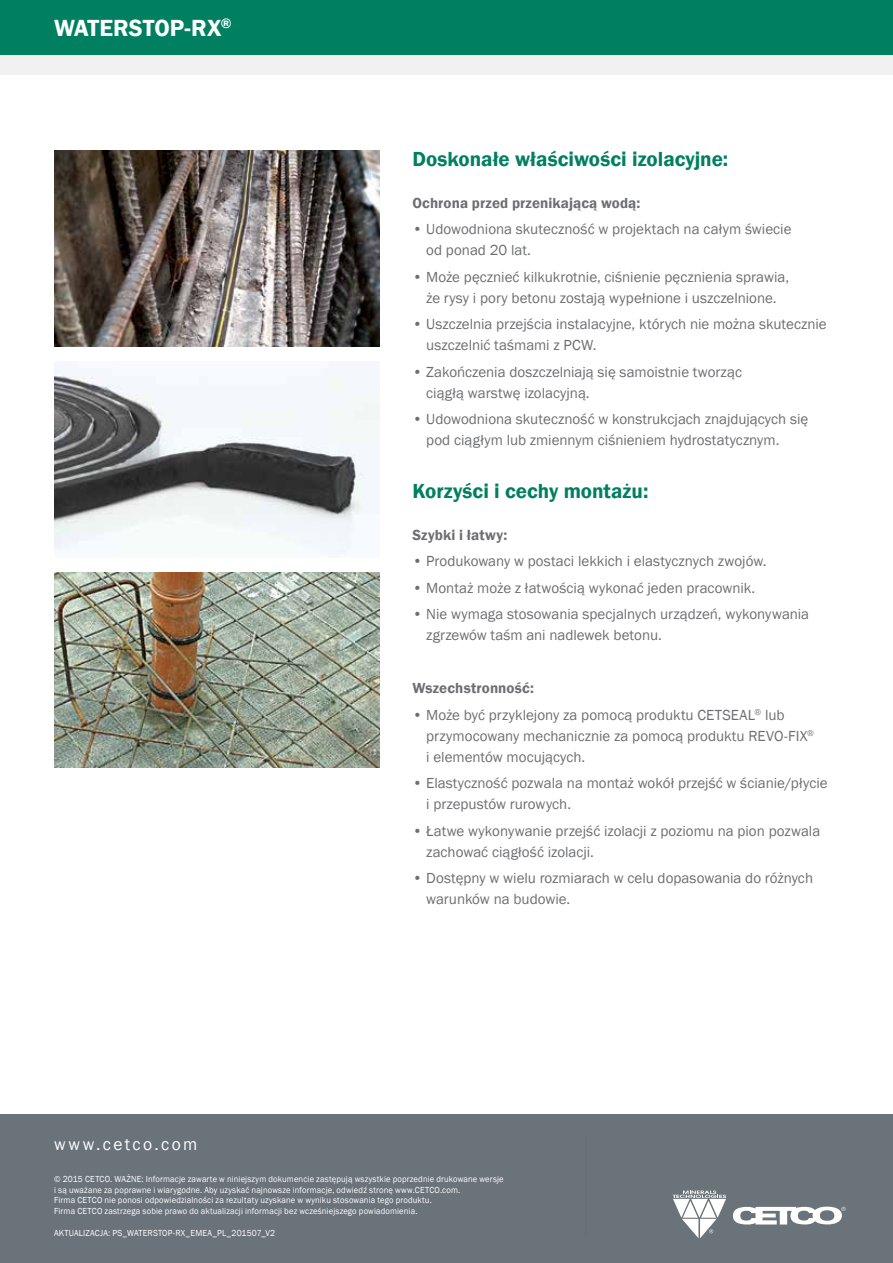
<style>
.page{position:relative;width:893px;height:1263px;background:#fff}
.page>*{position:absolute;margin:0;border:0;box-sizing:border-box;transform-origin:0 0}
.t1{font:600 24px "Franklin Gothic";color:#fff}
.t2{font:600 21px "Franklin Gothic";color:#008061}
.t3{font:17.4px "Franklin Gothic";letter-spacing:.145em;color:#fff}
.t4{font:15px/21px "Franklin Gothic";color:#6d6e71}
.t5{font:600 15px "Franklin Gothic";letter-spacing:.01em;color:#6d6e71}
.t6{font:9px/10.8px "Franklin Gothic";letter-spacing:.015em;color:#fff;scale:.95 1}
</style>
<div class="page">
<div style="left:0;top:0;width:893px;height:55px;background:#008061"></div>
<div style="left:0;top:55px;width:893px;height:19px;background:#f1f1f2"></div>
<div style="left:0;top:1114px;width:893px;height:149px;background:#6a727a"></div>
<hr style="left:585px;top:1137px;width:1px;height:99px;background:#6d6e71">
<svg style="left:733px;top:1206px;width:113px;height:18px"></svg>
<svg style="left:673px;top:1190px;width:53px;height:48px"></svg>
<img style="left:54px;top:361px;width:326px;height:196px">
<img style="left:54px;top:151px;width:326px;height:196px">
<img style="left:54px;top:572px;width:326px;height:196px">
<h1 class="t1" style="left:54px;top:13px;width:179px">WATERSTOP-RX<sup>®</sup></h1>
<h2 class="t2" style="left:412px;top:146px;width:317px">Doskonałe właściwości izolacyjne:</h2>
<p class="t5" style="left:412px;top:193px;width:229px">Ochrona przed przenikającą wodą:</p>
<p class="t4" style="left:426px;top:219px;width:367px;text-indent:-14px">• Udowodniona skuteczność w projektach na całym świecie od ponad 20 lat.</p>
<p class="t4" style="left:412px;top:266px;width:378px;text-align:center">• Może pęcznieć kilkukrotnie, ciśnienie pęcznienia sprawia, że rysy i pory betonu zostają wypełnione i uszczelnione.</p>
<p class="t4" style="left:426px;top:314px;width:402px;text-indent:-14px">• Uszczelnia przejścia instalacyjne, których nie można skutecznie uszczelnić taśmami z PCW.</p>
<p class="t4" style="left:426px;top:361px;width:317px;text-indent:-14px">• Zakończenia doszczelniają się samoistnie tworząc ciągłą warstwę izolacyjną.</p>
<p class="t4" style="left:426px;top:409px;width:384px;text-indent:-14px">• Udowodniona skuteczność w konstrukcjach znajdujących się pod ciągłym lub zmiennym ciśnieniem hydrostatycznym.</p>
<h2 class="t2" style="left:412px;top:478px;width:237px">Korzyści i cechy montażu:</h2>
<p class="t5" style="left:412px;top:526px;width:96px">Szybki i łatwy:</p>
<p class="t4" style="left:412px;top:551px;width:356px">• Produkowany w postaci lekkich i elastycznych zwojów.</p>
<p class="t4" style="left:412px;top:578px;width:344px">• Montaż może z łatwością wykonać jeden pracownik.</p>
<p class="t4" style="left:426px;top:604px;width:384px;text-indent:-14px">• Nie wymaga stosowania specjalnych urządzeń, wykonywania zgrzewów taśm ani nadlewek betonu.</p>
<p class="t5" style="left:412px;top:679px;width:123px">Wszechstronność:</p>
<p class="t4" style="left:426px;top:704px;width:389px;text-indent:-14px">• Może być przyklejony za pomocą produktu CETSEAL<sup>®</sup> lub przymocowany mechanicznie za pomocą produktu REVO-FIX<sup>® </sup>i elementów mocujących.</p>
<p class="t4" style="left:426px;top:773px;width:403px;text-indent:-14px">• Elastyczność pozwala na montaż wokół przejść w ścianie/płycie i przepustów rurowych.</p>
<p class="t4" style="left:426px;top:820px;width:396px;text-indent:-14px">• Łatwe wykonywanie przejść izolacji z poziomu na pion pozwala zachować ciągłość izolacji.</p>
<p class="t4" style="left:426px;top:868px;width:388px;text-indent:-14px">• Dostępny w wielu rozmiarach w celu dopasowania do różnych warunków na budowie.</p>
<p class="t3" style="left:54px;top:1133px;width:145px">www.cetco.com</p>
<p class="t6" style="left:54px;top:1173px;width:475px">© 2015 CETCO. WAŻNE: Informacje zawarte w niniejszym dokumencie zastępują wszystkie poprzednie drukowane wersje i są uważane za poprawne i wiarygodne. Aby uzyskać najnowsze informacje, odwiedź stronę www.CETCO.com.<br>Firma CETCO nie ponosi odpowiedzialności za rezultaty uzyskane w wyniku stosowania tego produktu.<br>Firma CETCO zastrzega sobie prawo do aktualizacji informacji bez wcześniejszego powiadomienia.</p>
<p class="t6" style="left:54px;top:1228px;width:234px">AKTUALIZACJA: PS_WATERSTOP-RX_EMEA_PL_201507_V2</p>
</div>
